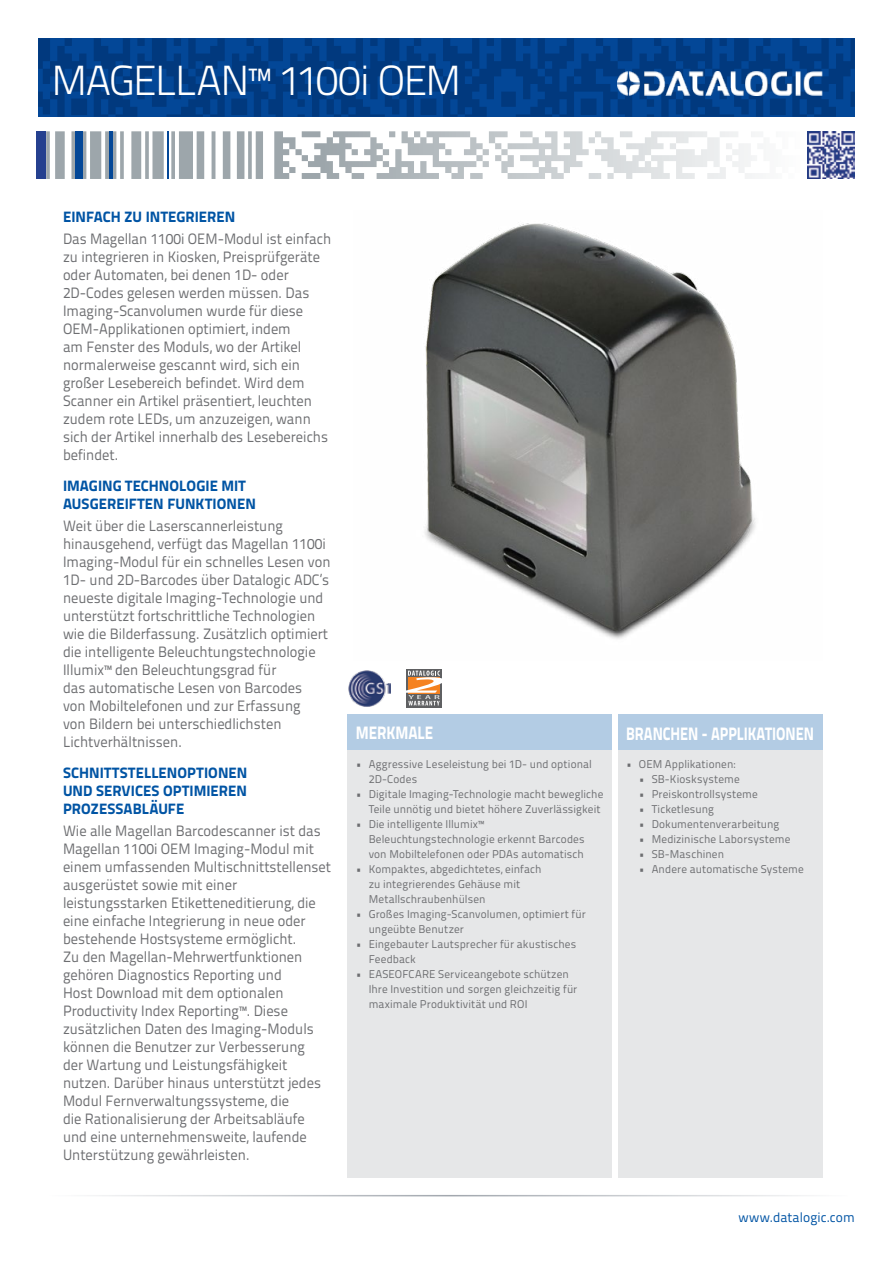
<style>
.page{position:relative;width:893px;height:1263px;background:#fff}
.page>*{position:absolute;margin:0;border:0;box-sizing:border-box;transform-origin:0 0}
.t1{font:300 42px "Titillium Text 22 L";letter-spacing:-.04em;color:#fff}
.t2{font:800 18px "Titillium Text 22 L";letter-spacing:-.005em;color:#fff;scale:.81 1}
.t3{font:800 18px "Titillium Text 22 L";letter-spacing:-.005em;color:#fff;scale:.85 1}
.t4{font:15px/18px "Titillium Text 22 L";color:#6d6e71;scale:.96 1}
.t5{font:800 15px/18px "Titillium Text 22 L";letter-spacing:.005em;color:#0054a4}
.t6{font:13.5px "Titillium Text 22 L";letter-spacing:.005em;color:#0054a4}
.t7{font:11.25px/15px "Titillium Text 22 L";letter-spacing:.01em;color:#6d6e71}
</style>
<div class="page">
<svg style="left:38px;top:38px;width:817px;height:79px;fill:#013c84"></svg>
<svg style="left:302px;top:131px;width:453px;height:48px"></svg>
<hr style="left:167px;top:131px;width:2px;height:48px;background:#034797">
<div style="left:75px;top:131px;width:7px;height:48px;background:#034797"></div>
<hr style="left:109px;top:131px;width:4px;height:48px;background:#034797">
<div style="left:37px;top:131px;width:9px;height:48px;background:#25408f"></div>
<hr style="left:45px;top:1195px;width:803px;height:1px;background:#9da3aa">
<div style="left:348px;top:714px;width:264px;height:36px;background:#b3cce4"></div>
<div style="left:618px;top:714px;width:204px;height:36px;background:#b3cce4"></div>
<div style="left:348px;top:750px;width:264px;height:428px;background:#e6e7e8"></div>
<div style="left:618px;top:750px;width:204px;height:428px;background:#e6e7e8"></div>
<img style="left:618px;top:72px;width:204px;height:23px">
<img style="left:807px;top:131px;width:48px;height:48px">
<img style="left:348px;top:670px;width:43px;height:37px">
<svg style="left:406px;top:669px;width:36px;height:38px"></svg>
<svg style="left:406px;top:671px;width:36px;height:34px"></svg>
<img style="left:424px;top:223px;width:332px;height:416px">
<h1 class="t1" style="left:51px;top:50px;width:411px">MAGELLAN™ 1100i OEM</h1>
<p class="t5" style="left:63px;top:207px;width:174px">EINFACH ZU INTEGRIEREN</p>
<p class="t4" style="left:63px;top:229px;width:281px">Das Magellan 1100i OEM-Modul ist einfach zu integrieren in Kiosken, Preisprüfgeräte oder Automaten, bei denen 1D- oder 2D-Codes gelesen werden müssen. Das Imaging-Scanvolumen wurde für diese OEM-Applikationen optimiert, indem<br>am Fenster des Moduls, wo der Artikel normalerweise gescannt wird, sich ein großer Lesebereich befindet. Wird dem Scanner ein Artikel präsentiert, leuchten zudem rote LEDs, um anzuzeigen, wann sich der Artikel innerhalb des Lesebereichs befindet.</p>
<p class="t5" style="left:63px;top:476px;width:194px">IMAGING TECHNOLOGIE MIT<br>AUSGEREIFTEN FUNKTIONEN</p>
<p class="t4" style="left:63px;top:516px;width:280px">Weit über die Laserscannerleistung hinausgehend, verfügt das Magellan 1100i Imaging-Modul für ein schnelles Lesen von 1D- und 2D-Barcodes über Datalogic ADC’s neueste digitale Imaging-Technologie und unterstützt fortschrittliche Technologien wie die Bilderfassung. Zusätzlich optimiert die intelligente Beleuchtungstechnologie Illumix™ den Beleuchtungsgrad für<br>das automatische Lesen von Barcodes<br>von Mobiltelefonen und zur Erfassung<br>von Bildern bei unterschiedlichsten Lichtverhältnissen.</p>
<p class="t5" style="left:63px;top:763px;width:186px;text-align:justify">SCHNITTSTELLENOPTIONEN UND SERVICES OPTIMIEREN PROZESSABLÄUFE</p>
<p class="t4" style="left:63px;top:821px;width:281px">Wie alle Magellan Barcodescanner ist das Magellan 1100i OEM Imaging-Modul mit einem umfassenden Multischnittstellenset ausgerüstet sowie mit einer leistungsstarken Etiketteneditierung, die eine einfache Integrierung in neue oder bestehende Hostsysteme ermöglicht.<br>Zu den Magellan-Mehrwertfunktionen gehören Diagnostics Reporting und<br>Host Download mit dem optionalen Productivity Index Reporting™. Diese zusätzlichen Daten des Imaging-Moduls können die Benutzer zur Verbesserung<br>der Wartung und Leistungsfähigkeit nutzen. Darüber hinaus unterstützt jedes Modul Fernverwaltungssysteme, die<br>die Rationalisierung der Arbeitsabläufe und eine unternehmensweite, laufende Unterstützung gewährleisten.</p>
<p class="t3" style="left:356px;top:719px;width:93px">MERKMALE</p>
<p class="t2" style="left:626px;top:719px;width:233px">BRANCHEN - APPLIKATIONEN</p>
<p class="t7" style="left:369px;top:756px;width:225px;text-indent:-13px">• Aggressive Leseleistung bei 1D- und optional<br>2D-Codes</p>
<p class="t7" style="left:356px;top:786px;width:249px;text-align:right">• Digitale Imaging-Technologie macht bewegliche<br>Teile unnötig und bietet höhere Zuverlässigkeit</p>
<p class="t7" style="left:369px;top:816px;width:218px;text-indent:-13px">• Die intelligente Illumix™<br>Beleuchtungstechnologie erkennt Barcodes von Mobiltelefonen oder PDAs automatisch</p>
<p class="t7" style="left:369px;top:861px;width:174px;text-indent:-13px">• Kompaktes, abgedichtetes, einfach zu integrierendes Gehäuse mit<br>Metallschraubenhülsen</p>
<p class="t7" style="left:369px;top:906px;width:219px;text-indent:-13px">• Großes Imaging-Scanvolumen, optimiert für ungeübte Benutzer</p>
<p class="t7" style="left:369px;top:936px;width:209px;text-indent:-13px">• Eingebauter Lautsprecher für akustisches<br>Feedback</p>
<p class="t7" style="left:369px;top:966px;width:210px;text-indent:-13px">• EASEOFCARE Serviceangebote schützen<br>Ihre Investition und sorgen gleichzeitig für maximale Produktivität und ROI</p>
<p class="t7" style="left:626px;top:756px;width:111px">• OEM Applikationen:</p>
<p class="t7" style="left:639px;top:771px;width:102px">• SB-Kiosksysteme</p>
<p class="t7" style="left:639px;top:786px;width:120px">• Preiskontrollsysteme</p>
<p class="t7" style="left:639px;top:801px;width:77px">• Ticketlesung</p>
<p class="t7" style="left:639px;top:816px;width:142px">• Dokumentenverarbeitung</p>
<p class="t7" style="left:639px;top:831px;width:153px">• Medizinische Laborsysteme</p>
<p class="t7" style="left:639px;top:846px;width:87px">• SB-Maschinen</p>
<p class="t7" style="left:639px;top:861px;width:166px">• Andere automatische Systeme</p>
<p class="t6" style="left:738px;top:1207px;width:118px">www.datalogic.com</p>
</div>
